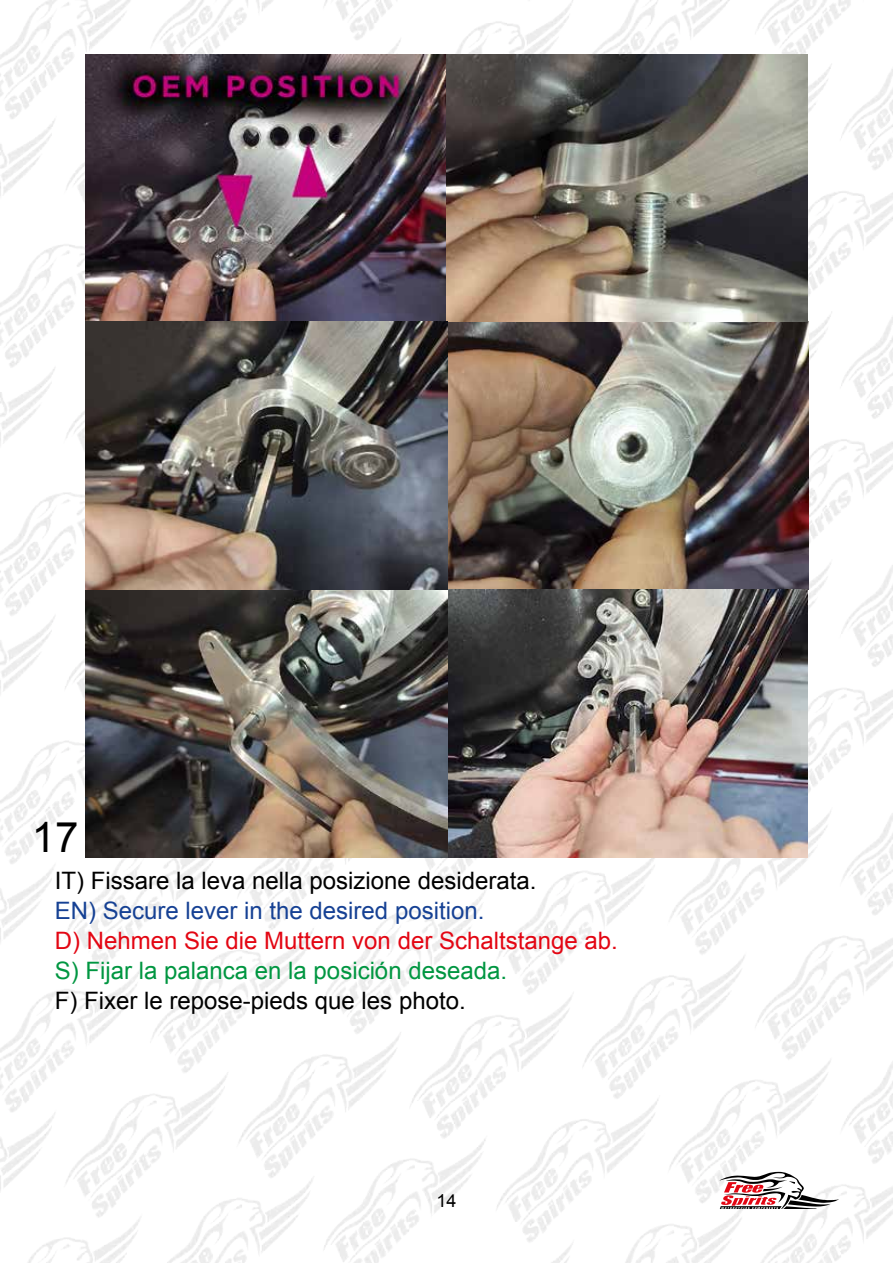
<style>
.page{position:relative;width:893px;height:1263px;background:#fff}
.page>*{position:absolute;margin:0;border:0;box-sizing:border-box;transform-origin:0 0}
.t1{font:42px "Arial";color:#000}
.t2{font:24px "Arial";color:#000}
.t3{font:24px "Arial";color:#e30613}
.t4{font:24px "Arial";color:#009641}
.t5{font:24px "Arial";color:#164194}
.t6{font:18px "Arial";color:#000}
</style>
<div class="page">
<img style="left:0;top:0;width:893px;height:1262px">
<svg style="left:719px;top:1172px;width:120px;height:37px"></svg>
<img style="left:85px;top:54px;width:724px;height:804px">
<h1 class="t1" style="left:32px;top:809px;width:48px">17</h1>
<p class="t2" style="left:55px;top:865px;width:483px">IT) Fissare la leva nella posizione desiderata.</p>
<p class="t5" style="left:55px;top:895px;width:431px">EN) Secure lever in the desired position.</p>
<p class="t3" style="left:55px;top:925px;width:564px">D) Nehmen Sie die Muttern von der Schaltstange ab.</p>
<p class="t4" style="left:55px;top:955px;width:454px">S) Fijar la palanca en la posición deseada.</p>
<p class="t2" style="left:55px;top:985px;width:412px">F) Fixer le repose-pieds que les photo.</p>
<p class="t6" style="left:436px;top:1189px;width:22px">14</p>
</div>
